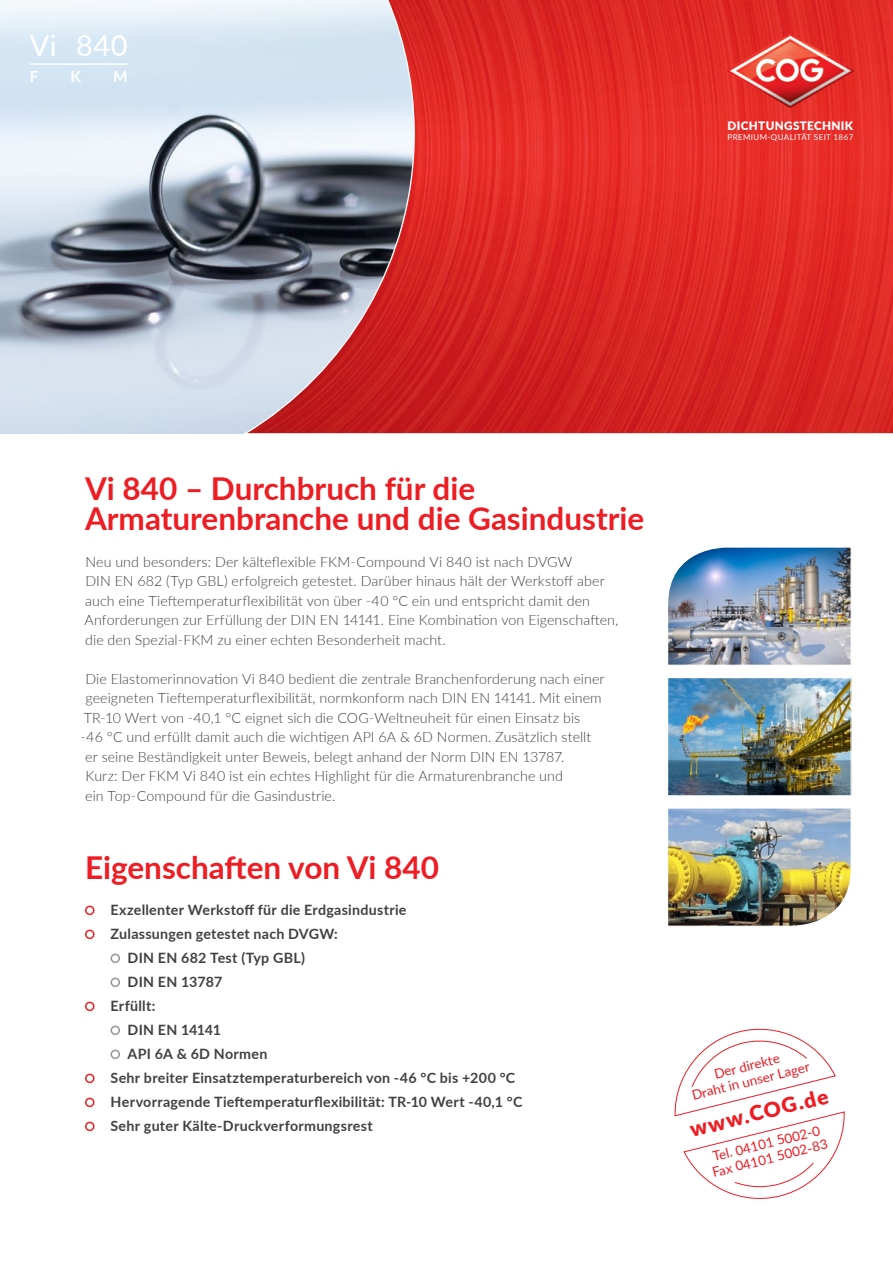
<style>
.page{position:relative;width:893px;height:1263px;background:#fff}
.page>*{position:absolute;margin:0;border:0;box-sizing:border-box;transform-origin:0 0}
.t1{font:700 31.5px/30px "Lato";color:#ed1d24}
.t2{font:28.8px "Lato";color:#fff}
.t3{font:900 21.15px "Lato";color:#ed1d24}
.t4{font:700 15.45px "Lato";color:#fff}
.t5{font:300 14.25px/19.5px "Lato";letter-spacing:.005em;color:#414042}
.t6{font:700 14.25px "Lato";letter-spacing:.02em;color:#414042}
.t7{font:700 14.25px "Lato";color:#414042}
.t8{font:700 14.25px "Lato";letter-spacing:-.02em;color:#414042}
.t9{font:13.5px/15.3px "Lato";color:#ed1d24;text-align:center}
.t10{font:900 11.7px "Lato";letter-spacing:.03em;color:#fff}
.t11{font:7.95px "Lato";letter-spacing:.05em;color:#fff}
</style>
<div class="page">
<div style="left:85px;top:905px;width:10px;height:10px;border:2px solid #ed1d24;border-radius:50%"></div>
<div style="left:85px;top:929px;width:10px;height:10px;border:2px solid #ed1d24;border-radius:50%"></div>
<div style="left:111px;top:953px;width:9px;height:10px;border:2px solid #939598;border-radius:50%"></div>
<div style="left:111px;top:977px;width:9px;height:10px;border:2px solid #939598;border-radius:50%"></div>
<div style="left:85px;top:1001px;width:10px;height:10px;border:2px solid #ed1d24;border-radius:50%"></div>
<div style="left:111px;top:1025px;width:9px;height:10px;border:2px solid #939598;border-radius:50%"></div>
<div style="left:111px;top:1049px;width:9px;height:10px;border:2px solid #939598;border-radius:50%"></div>
<div style="left:85px;top:1073px;width:10px;height:10px;border:2px solid #ed1d24;border-radius:50%"></div>
<div style="left:85px;top:1097px;width:10px;height:10px;border:2px solid #ed1d24;border-radius:50%"></div>
<div style="left:85px;top:1121px;width:10px;height:10px;border:2px solid #ed1d24;border-radius:50%"></div>
<img style="left:0;top:0;width:240px;height:434px">
<svg style="left:240px;top:0;width:653px;height:434px;background:#d04646"></svg>
<hr style="left:30px;top:63px;width:98px;height:2px;background:#fff">
<img style="left:668px;top:547px;width:183px;height:118px">
<img style="left:668px;top:808px;width:183px;height:119px">
<img style="left:669px;top:679px;width:181px;height:115px">
<div style="left:667px;top:677px;width:185px;height:119px;border:1px solid #fff"></div>
<img style="left:725px;top:33px;width:131px;height:75px">
<svg style="left:674px;top:1028px;width:171px;height:171px"></svg>
<h2 class="t2" style="left:30px;top:25px;width:99px">Vi 840</h2>
<p class="t4" style="left:30px;top:65px;width:10px">F</p>
<p class="t4" style="left:71px;top:65px;width:12px">K</p>
<p class="t4" style="left:113px;top:65px;width:16px">M</p>
<p class="t10" style="left:728px;top:116px;width:127px">DICHTUNGSTECHNIK</p>
<p class="t11" style="left:727px;top:131px;width:127px">PREMIUM-QUALITÄT SEIT 1867</p>
<h1 class="t1" style="left:85px;top:472px;width:561px">Vi 840 – Durchbruch für die<br>Armaturenbranche und die Gasindustrie</h1>
<p class="t5" style="left:84px;top:551px;width:535px">Neu und besonders: Der kälteflexible FKM-Compound Vi 840 ist nach DVGW<br>DIN EN 682 (Typ GBL) erfolgreich getestet. Darüber hinaus hält der Werkstoff aber auch eine Tieftemperaturflexibilität von über -40 °C ein und entspricht damit den Anforderungen zur Erfüllung der DIN EN 14141. Eine Kombination von Eigenschaften, die den Spezial-FKM zu einer echten Besonderheit macht.</p>
<p class="t5" style="left:85px;top:668px;width:521px">Die Elastomerinnovation Vi 840 bedient die zentrale Branchenforderung nach einer</p>
<p class="t5" style="left:85px;top:688px;width:518px">geeigneten Tieftemperaturflexibilität, normkonform nach DIN EN 14141. Mit einem</p>
<p class="t5" style="left:84px;top:707px;width:498px">TR-10 Wert von -40,1 °C eignet sich die COG-Weltneuheit für einen Einsatz bis</p>
<p class="t5" style="left:81px;top:727px;width:512px">-46 °C und erfüllt damit auch die wichtigen API 6A &amp; 6D Normen. Zusätzlich stellt</p>
<p class="t5" style="left:85px;top:746px;width:480px">er seine Beständigkeit unter Beweis, belegt anhand der Norm DIN EN 13787.</p>
<p class="t5" style="left:85px;top:766px;width:479px">Kurz: Der FKM Vi 840 ist ein echtes Highlight für die Armaturenbranche und</p>
<p class="t5" style="left:85px;top:785px;width:252px">ein Top-Compound für die Gasindustrie.</p>
<h1 class="t1" style="left:85px;top:851px;width:355px">Eigenschaften von Vi 840</h1>
<p class="t6" style="left:111px;top:899px;width:297px">Exzellenter Werkstoff für die Erdgasindustrie</p>
<p class="t6" style="left:111px;top:923px;width:229px">Zulassungen getestet nach DVGW:</p>
<p class="t6" style="left:128px;top:947px;width:179px">DIN EN 682 Test (Typ GBL)</p>
<p class="t7" style="left:128px;top:971px;width:96px">DIN EN 13787</p>
<p class="t6" style="left:111px;top:995px;width:46px">Erfüllt:</p>
<p class="t8" style="left:128px;top:1019px;width:95px">DIN EN 14141</p>
<p class="t6" style="left:128px;top:1043px;width:141px">API 6A &amp; 6D Normen</p>
<p class="t6" style="left:111px;top:1067px;width:406px">Sehr breiter Einsatztemperaturbereich von -46 °C bis +200 °C</p>
<p class="t6" style="left:111px;top:1091px;width:413px">Hervorragende Tieftemperaturflexibilität: TR-10 Wert -40,1 °C</p>
<p class="t6" style="left:111px;top:1115px;width:264px">Sehr guter Kälte-Druckverformungsrest</p>
<p class="t9" style="left:687px;top:1072px;width:122px;rotate:-14deg">Der direkte<br>Draht in unser Lager</p>
<p class="t9" style="left:707px;top:1150px;width:120px;rotate:-14deg">Tel. 04101 5002-0<br>Fax 04101 5002-83</p>
<h3 class="t3" style="left:686px;top:1114px;width:144px;rotate:-14deg">www.COG.de</h3>
</div>
